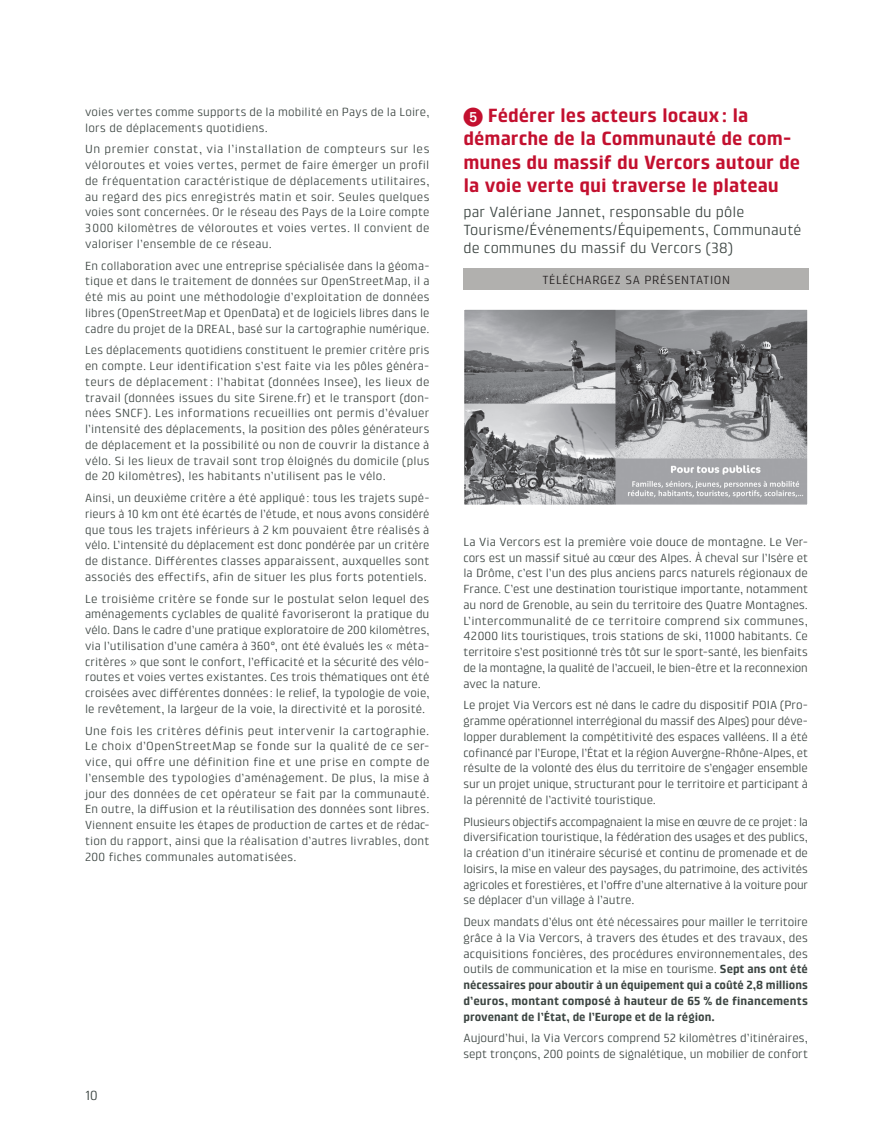
<style>
.page{position:relative;width:893px;height:1127px;background:#fff}
.page>*{position:absolute;margin:0;border:0;box-sizing:border-box;transform-origin:0 0}
.t1{font:700 19.5px/23.4px "Klint LT Pro";color:#c3102f}
.t2{font:15px/18px "Klint LT Pro";letter-spacing:.005em;color:#3c4542}
.t3{font:13.5px "Klint LT Pro";color:#3c4542}
.t4{font:12px/15.8px "Klint LT Pro";letter-spacing:.005em;color:#3c4542;text-align:justify}
.t5{font:12px "Klint LT Pro";color:#231f20}
.s1{font-family:"European Pi One";font-weight:400}
.s2{font-weight:700}
</style>
<div class="page">
<div style="left:463px;top:268px;width:346px;height:21px;background:#b1b0ae"></div>
<img style="left:466px;top:311px;width:340px;height:192px">
<div style="left:463px;top:308px;width:346px;height:198px;border:2px solid #fff"></div>
<p class="t4" style="left:85px;top:104px;width:346px">voies vertes comme supports de la mobilité en Pays de la Loire, lors de déplacements quotidiens.</p>
<p class="t4" style="left:85px;top:141px;width:346px">Un premier constat, via l’installation de compteurs sur les véloroutes et voies vertes, permet de faire émerger un profil de fréquentation caractéristique de déplacements utilitaires, au regard des pics enregistrés matin et soir. Seules quelques voies sont concernées. Or le réseau des Pays de la Loire compte 3 000 kilomètres de véloroutes et voies vertes. Il convient de valoriser l’ensemble de ce réseau.</p>
<p class="t4" style="left:85px;top:258px;width:346px">En collaboration avec une entreprise spécialisée dans la géoma&shy;tique et dans le traitement de données sur OpenStreetMap, il a été mis au point une méthodologie d’exploitation de données libres (OpenStreetMap et OpenData) et de logiciels libres dans le cadre du projet de la DREAL, basé sur la cartographie numérique.</p>
<p class="t4" style="left:85px;top:342px;width:346px">Les déplacements quotidiens constituent le premier critère pris en compte. Leur identification s’est faite via les pôles généra&shy;teurs de déplacement : l’habitat (données Insee), les lieux de travail (données issues du site Sirene.fr) et le transport (don&shy;nées SNCF). Les informations recueillies ont permis d’évaluer l’intensité des déplacements, la position des pôles générateurs de déplacement et la possibilité ou non de couvrir la distance à vélo. Si les lieux de travail sont trop éloignés du domicile (plus de 20 kilomètres), les habitants n’utilisent pas le vélo.</p>
<p class="t4" style="left:85px;top:490px;width:346px">Ainsi, un deuxième critère a été appliqué: tous les trajets supé&shy;rieurs à 10 km ont été écartés de l’étude, et nous avons considéré que tous les trajets inférieurs à 2 km pouvaient être réalisés à vélo. L’intensité du déplacement est donc pondérée par un critère de distance. Différentes classes apparaissent, auxquelles sont associés des effectifs, afin de situer les plus forts potentiels.</p>
<p class="t4" style="left:85px;top:591px;width:346px">Le troisième critère se fonde sur le postulat selon lequel des aménagements cyclables de qualité favoriseront la pratique du vélo. Dans le cadre d’une pratique exploratoire de 200 kilomètres, via l’utilisation d’une caméra à 360°, ont été évalués les « méta&shy;critères » que sont le confort, l’efficacité et la sécurité des vélo&shy;routes et voies vertes existantes. Ces trois thématiques ont été croisées avec différentes données: le relief, la typologie de voie, le revêtement, la largeur de la voie, la directivité et la porosité.</p>
<p class="t4" style="left:85px;top:723px;width:346px">Une fois les critères définis peut intervenir la cartographie.<br>Le choix d’OpenStreetMap se fonde sur la qualité de ce ser&shy;vice, qui offre une définition fine et une prise en compte de l’ensemble des typologies d’aménagement. De plus, la mise à jour des données de cet opérateur se fait par la communauté.<br>En outre, la diffusion et la réutilisation des données sont libres.<br>Viennent ensuite les étapes de production de cartes et de rédac&shy;tion du rapport, ainsi que la réalisation d’autres livrables, dont 200 fiches communales automatisées.</p>
<p class="t3" style="left:85px;top:1088px;width:14px">10</p>
<h1 class="t1" style="left:463px;top:103px;width:338px"><span class="s1">5</span> Fédérer les acteurs locaux: la démarche de la Communauté de com&shy;munes du massif du Vercors autour de la voie verte qui traverse le plateau</h1>
<p class="t2" style="left:463px;top:203px;width:340px">par Valériane Jannet, responsable du pôle<br>Tourisme/Événements/Équipements, Communauté de communes du massif du Vercors (38)</p>
<p class="t5" style="left:542px;top:273px;width:15px">Télécharge</p>
<p class="t5" style="left:615px;top:273px;width:38px">z sa présentation</p>
<p class="t4" style="left:463px;top:534px;width:346px">La Via Vercors est la première voie douce de montagne. Le Ver&shy;cors est un massif situé au cœur des Alpes. À cheval sur l’Isère et la Drôme, c’est l’un des plus anciens parcs naturels régionaux de France. C’est une destination touristique importante, notamment au nord de Grenoble, au sein du territoire des Quatre Montagnes.<br>L’intercommunalité de ce territoire comprend six communes, 42000 lits touristiques, trois stations de ski, 11000 habitants. Ce territoire s’est positionné très tôt sur le sport-santé, les bienfaits de la montagne, la qualité de l’accueil, le bien-être et la reconnexion avec la nature.</p>
<p class="t4" style="left:463px;top:697px;width:346px">Le projet Via Vercors est né dans le cadre du dispositif POIA (Pro&shy;gramme opérationnel interrégional du massif des Alpes) pour déve&shy;lopper durablement la compétitivité des espaces valléens. Il a été cofinancé par l’Europe, l’État et la région Auvergne-Rhône-Alpes, et résulte de la volonté des élus du territoire de s’engager ensemble sur un projet unique, structurant pour le territoire et participant à la pérennité de l’activité touristique.</p>
<p class="t4" style="left:463px;top:813px;width:346px">Plusieurs objectifs accompagnaient la mise en œuvre de ce projet: la diversification touristique, la fédération des usages et des publics, la création d’un itinéraire sécurisé et continu de promenade et de loisirs, la mise en valeur des paysages, du patrimoine, des activités agricoles et forestières, et l’offre d’une alternative à la voiture pour se déplacer d’un village à l’autre.</p>
<p class="t4" style="left:463px;top:914px;width:346px">Deux mandats d’élus ont été nécessaires pour mailler le territoire grâce à la Via Vercors, à travers des études et des travaux, des acquisitions foncières, des procédures environnementales, des outils de communication et la mise en tourisme. <span class="s2">Sept ans ont été nécessaires pour aboutir à un équipement qui a coûté 2,8 millions d’euros, montant composé à hauteur de 65 % de financements provenant de l’État, de l’Europe et de la région.</span></p>
<p class="t4" style="left:463px;top:1030px;width:346px">Aujourd’hui, la Via Vercors comprend 52 kilomètres d’itinéraires, sept tronçons, 200 points de signalétique, un mobilier de confort</p>
</div>
